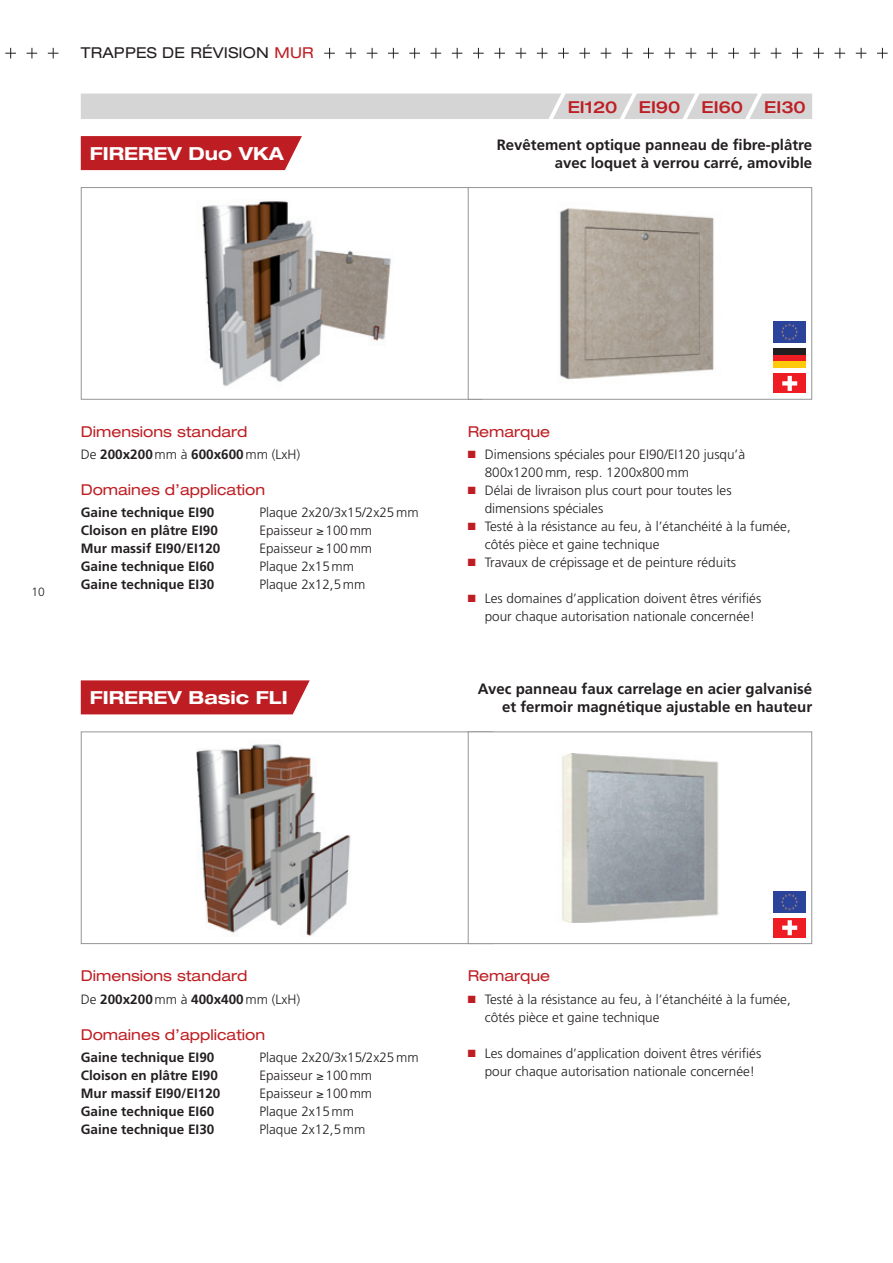
<style>
.page{position:relative;width:893px;height:1263px;background:#fff}
.page>*{position:absolute;margin:0;border:0;box-sizing:border-box;transform-origin:0 0}
.t1{font:700 expanded 18px "Helvetica Neue";color:#fff}
.t2{font:500 expanded 16.5px "Helvetica Neue";color:#be1e23}
.t3{font:700 15px/18px "Frutiger";color:#231f20;text-align:right}
.t4{font:expanded 15px "Helvetica Neue";color:#be1e23}
.t5{font:expanded 15px "Helvetica Neue";letter-spacing:.015em;color:#231f20}
.t6{font:300 13.5px/18px "Frutiger";color:#231f20}
.t7{font:700 13.5px "Frutiger";color:#231f20}
.t8{font:300 12px "Frutiger";color:#231f20}
.s1{color:#be1e23}
.s2{font-weight:300}
</style>
<div class="page">
<svg style="left:494px;top:48px;width:11px;height:10px"></svg>
<svg style="left:516px;top:48px;width:10px;height:10px"></svg>
<svg style="left:537px;top:48px;width:10px;height:10px"></svg>
<svg style="left:558px;top:48px;width:11px;height:10px"></svg>
<svg style="left:579px;top:48px;width:11px;height:10px"></svg>
<svg style="left:601px;top:48px;width:10px;height:10px"></svg>
<svg style="left:622px;top:48px;width:10px;height:10px"></svg>
<svg style="left:643px;top:48px;width:11px;height:10px"></svg>
<svg style="left:664px;top:48px;width:11px;height:10px"></svg>
<svg style="left:686px;top:48px;width:10px;height:10px"></svg>
<svg style="left:707px;top:48px;width:11px;height:10px"></svg>
<svg style="left:728px;top:48px;width:11px;height:10px"></svg>
<svg style="left:749px;top:48px;width:11px;height:10px"></svg>
<svg style="left:771px;top:48px;width:10px;height:10px"></svg>
<svg style="left:792px;top:48px;width:11px;height:10px"></svg>
<svg style="left:813px;top:48px;width:11px;height:10px"></svg>
<svg style="left:834px;top:48px;width:11px;height:10px"></svg>
<svg style="left:856px;top:48px;width:10px;height:10px"></svg>
<svg style="left:877px;top:48px;width:11px;height:10px"></svg>
<svg style="left:473px;top:48px;width:11px;height:10px"></svg>
<svg style="left:452px;top:48px;width:10px;height:10px"></svg>
<svg style="left:431px;top:48px;width:10px;height:10px"></svg>
<svg style="left:409px;top:48px;width:11px;height:10px"></svg>
<svg style="left:388px;top:48px;width:11px;height:10px"></svg>
<svg style="left:367px;top:48px;width:10px;height:10px"></svg>
<svg style="left:345px;top:48px;width:11px;height:10px"></svg>
<svg style="left:324px;top:48px;width:11px;height:10px"></svg>
<svg style="left:48px;top:48px;width:10px;height:10px"></svg>
<svg style="left:27px;top:48px;width:10px;height:10px"></svg>
<svg style="left:5px;top:48px;width:11px;height:10px"></svg>
<svg style="left:81px;top:136px;width:221px;height:34px;background:#c0272b"></svg>
<div style="left:81px;top:94px;width:731px;height:25px;background:#d6d5d6"></div>
<img style="left:196px;top:744px;width:155px;height:192px">
<div style="left:81px;top:731px;width:412px;height:213px;border:1px solid #939598"></div>
<div style="left:81px;top:680px;width:229px;height:34px;background:#be1e23"></div>
<div style="left:468px;top:732px;width:344px;height:211px;background:#fff"></div>
<img style="left:562px;top:753px;width:157px;height:169px">
<div style="left:468px;top:731px;width:344px;height:213px;border:1px solid #939598"></div>
<img style="left:202px;top:199px;width:189px;height:187px">
<div style="left:81px;top:187px;width:401px;height:213px;border:1px solid #939598"></div>
<div style="left:468px;top:188px;width:344px;height:211px;background:#fff"></div>
<img style="left:559px;top:208px;width:155px;height:172px">
<div style="left:468px;top:187px;width:344px;height:213px;border:1px solid #939598"></div>
<div style="left:774px;top:352px;width:32px;height:11px;background:#ee1d23"></div>
<div style="left:774px;top:348px;width:32px;height:6px;background:#231f20"></div>
<div style="left:774px;top:361px;width:32px;height:7px;background:#feca0a"></div>
<img style="left:774px;top:321px;width:32px;height:22px">
<div style="left:774px;top:373px;width:32px;height:20px;background:#ee1d23"></div>
<svg style="left:782px;top:376px;width:15px;height:15px"></svg>
<img style="left:774px;top:891px;width:32px;height:22px">
<div style="left:774px;top:918px;width:32px;height:20px;background:#ee1d23"></div>
<svg style="left:782px;top:920px;width:15px;height:15px"></svg>
<p class="t5" style="left:81px;top:44px;width:222px">Trappes de révision <span class="s1">MUR</span></p>
<h1 class="t1" style="left:90px;top:142px;width:195px">FIREREV Duo VKA</h1>
<p class="t2" style="left:568px;top:97px;width:51px">EI120</p>
<p class="t2" style="left:639px;top:97px;width:43px">EI90</p>
<p class="t2" style="left:702px;top:97px;width:43px">EI60</p>
<p class="t2" style="left:764px;top:97px;width:43px">EI30</p>
<p class="t3" style="left:497px;top:136px;width:317px">Revêtement optique panneau de fibre-plâtre avec loquet à verrou carré, amovible</p>
<p class="t8" style="left:32px;top:585px;width:15px">10</p>
<p class="t4" style="left:81px;top:422px;width:168px">Dimensions standard</p>
<p class="t7" style="left:81px;top:447px;width:221px"><span class="s2">De</span> 200x200<span class="s2">mm à</span> 600x600<span class="s2">mm (LxH)</span></p>
<p class="t4" style="left:81px;top:481px;width:186px">Domaines d’application</p>
<p class="t7" style="left:81px;top:505px;width:135px">Gaine technique EI90</p>
<p class="t6" style="left:259px;top:504px;width:161px">Plaque 2x20/3x15/2x25mm</p>
<p class="t7" style="left:81px;top:523px;width:139px">Cloison en plâtre EI90</p>
<p class="t6" style="left:259px;top:522px;width:114px">Epaisseur ≥100mm</p>
<p class="t7" style="left:81px;top:541px;width:141px">Mur massif EI90/EI120</p>
<p class="t6" style="left:259px;top:540px;width:114px">Epaisseur ≥100mm</p>
<p class="t7" style="left:81px;top:559px;width:135px">Gaine technique EI60</p>
<p class="t6" style="left:259px;top:558px;width:96px">Plaque 2x15mm</p>
<p class="t7" style="left:81px;top:577px;width:135px">Gaine technique EI30</p>
<p class="t6" style="left:259px;top:576px;width:107px">Plaque 2x12,5mm</p>
<h1 class="t1" style="left:90px;top:687px;width:199px">FIREREV Basic FLI</h1>
<p class="t4" style="left:468px;top:422px;width:84px">Remarque</p>
<p class="t6" style="left:485px;top:445px;width:262px;text-indent:-17px"><span class="s1">■</span> Dimensions spéciales pour EI90/EI120 jusqu’à<br>800x1200mm, resp. 1200x800mm</p>
<p class="t6" style="left:485px;top:481px;width:248px;text-indent:-17px"><span class="s1">■</span> Délai de livraison plus court pour toutes les dimensions spéciales</p>
<p class="t6" style="left:485px;top:517px;width:308px;text-indent:-17px"><span class="s1">■</span> Testé à la résistance au feu, à l’étanchéité à la fumée, côtés pièce et gaine technique</p>
<p class="t6" style="left:468px;top:553px;width:270px"><span class="s1">■</span> Travaux de crépissage et de peinture réduits</p>
<p class="t6" style="left:485px;top:589px;width:278px;text-indent:-17px"><span class="s1">■</span> Les domaines d’application doivent êtres vérifiés pour chaque autorisation nationale concernée!</p>
<p class="t3" style="left:478px;top:680px;width:336px">Avec panneau faux carrelage en acier galvanisé et fermoir magnétique ajustable en hauteur</p>
<p class="t4" style="left:81px;top:967px;width:168px">Dimensions standard</p>
<p class="t7" style="left:81px;top:991px;width:221px"><span class="s2">De</span> 200x200<span class="s2">mm à</span> 400x400<span class="s2">mm (LxH)</span></p>
<p class="t4" style="left:81px;top:1025px;width:186px">Domaines d’application</p>
<p class="t7" style="left:81px;top:1049px;width:135px">Gaine technique EI90</p>
<p class="t6" style="left:259px;top:1048px;width:161px">Plaque 2x20/3x15/2x25mm</p>
<p class="t7" style="left:81px;top:1067px;width:139px">Cloison en plâtre EI90</p>
<p class="t6" style="left:259px;top:1066px;width:114px">Epaisseur ≥100mm</p>
<p class="t7" style="left:81px;top:1085px;width:141px">Mur massif EI90/EI120</p>
<p class="t6" style="left:259px;top:1084px;width:114px">Epaisseur ≥100mm</p>
<p class="t7" style="left:81px;top:1103px;width:135px">Gaine technique EI60</p>
<p class="t6" style="left:259px;top:1102px;width:96px">Plaque 2x15mm</p>
<p class="t7" style="left:81px;top:1121px;width:135px">Gaine technique EI30</p>
<p class="t6" style="left:259px;top:1120px;width:107px">Plaque 2x12,5mm</p>
<p class="t4" style="left:468px;top:967px;width:84px">Remarque</p>
<p class="t6" style="left:485px;top:990px;width:308px;text-indent:-17px"><span class="s1">■</span> Testé à la résistance au feu, à l’étanchéité à la fumée, côtés pièce et gaine technique</p>
<p class="t6" style="left:485px;top:1044px;width:278px;text-indent:-17px"><span class="s1">■</span> Les domaines d’application doivent êtres vérifiés pour chaque autorisation nationale concernée!</p>
</div>
